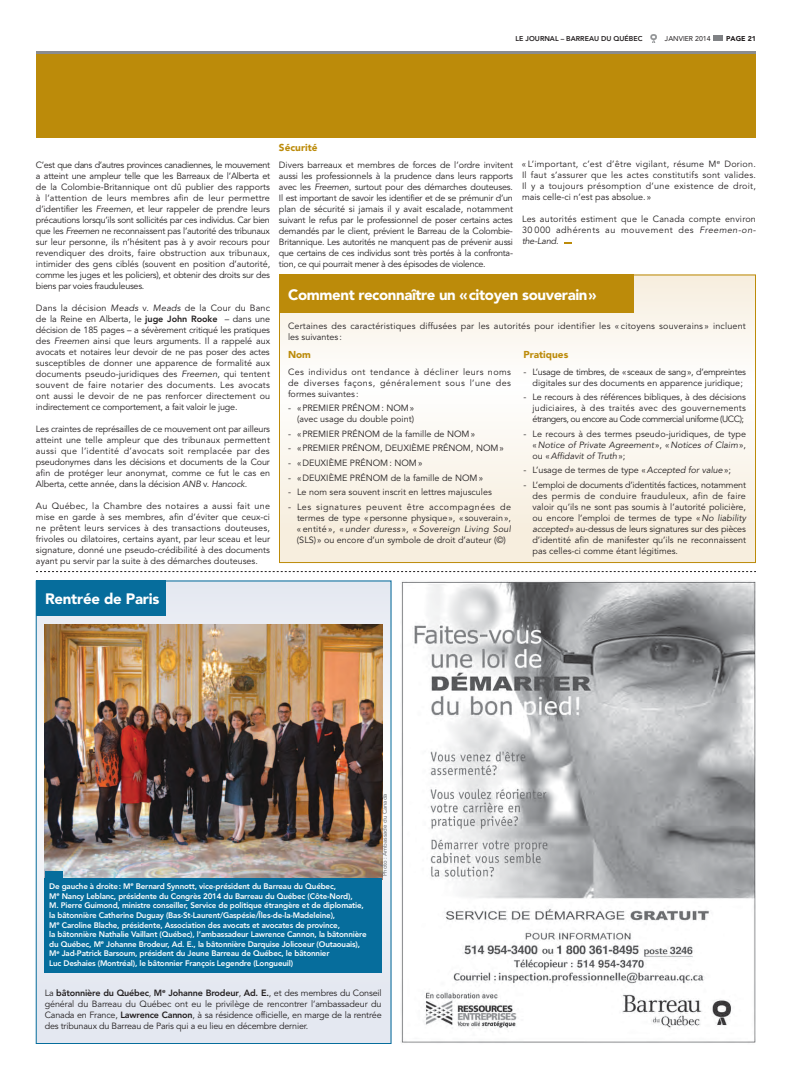
<style>
.page{position:relative;width:792px;height:1080px;background:#fff}
.page>*{position:absolute;margin:0;border:0;box-sizing:border-box;transform-origin:0 0}
.t1{font:900 15px "Avenir";letter-spacing:-.025em;color:#fff}
.t2{font:900 10px "Avenir";color:#bc8b0a}
.t3{font:9px/11px "Avenir";color:#231f20;text-align:justify}
.t4{font:9px/11px "Avenir";letter-spacing:.02em;color:#231f20}
.t5{font:800 8px/9.6px "Avenir";letter-spacing:-.02em;color:#fff}
.t6{font:800 7px "Avenir";color:#231f20}
.t7{font:7px "Avenir";color:#231f20}
.t8{font:900 7px "Avenir";color:#231f20}
.t9{font:6px "Avenir";color:#6d6f71}
.s1{font-style:italic}
.s2{font-weight:800}
</style>
<div class="page">
<hr style="left:36px;top:52px;width:720px;height:2px;background:#8a8c8e">
<div style="left:36px;top:54px;width:720px;height:83px;background:#bc8b0a"></div>
<svg style="left:650px;top:34px;width:7px;height:9px"></svg>
<div style="left:713px;top:36px;width:9px;height:5px;background:#808285"></div>
<svg style="left:564px;top:242px;width:8px;height:2px"></svg>
<svg style="left:36px;top:571px;width:720px;height:1px"></svg>
<div style="left:36px;top:580px;width:356px;height:176px;background:#e4e8f1"></div>
<div style="left:36px;top:761px;width:355px;height:283px;background:#e4e8f1"></div>
<div style="left:36px;top:580px;width:130px;height:36px;background:#066d9c"></div>
<img style="left:45px;top:625px;width:337px;height:253px">
<div style="left:45px;top:878px;width:337px;height:95px;background:#066d9c"></div>
<div style="left:45px;top:871px;width:18px;height:7px;background:#066d9c"></div>
<div style="left:279px;top:274px;width:477px;height:110px;background:linear-gradient(to bottom,#f7eddd,#fefefe)"></div>
<div style="left:279px;top:387px;width:477px;height:176px;background:linear-gradient(to bottom,#fefefd,#f6ebd9)"></div>
<div style="left:279px;top:274px;width:355px;height:39px;background:#bc8b0a"></div>
<div style="left:279px;top:274px;width:477px;height:289px;border:1px solid #bc8b0a"></div>
<img style="left:401px;top:581px;width:355px;height:462px">
<p class="t6" style="left:516px;top:34px;width:128px">LE JOURNAL – BARREAU DU QUÉBEC</p>
<p class="t7" style="left:665px;top:34px;width:9px">JANVI</p>
<p class="t7" style="left:685px;top:34px;width:27px">ER 2014</p>
<p class="t8" style="left:726px;top:34px;width:31px">PAGE 21</p>
<p class="t3" style="left:36px;top:159px;width:236px">C’est que dans d’autres provinces canadiennes, le mouvement a atteint une ampleur telle que les Barreaux de l’Alberta et de la Colombie-Britannique ont dû publier des rapports à l’attention de leurs membres afin de leur permettre d’identifier les <span class="s1">Freemen</span>, et leur rappeler de prendre leurs précautions lorsqu’ils sont sollicités par ces individus. Car bien que les <span class="s1">Freemen</span> ne reconnaissent pas l’autorité des tribunaux sur leur personne, ils n’hésitent pas à y avoir recours pour revendiquer des droits, faire obstruction aux tribunaux, intimider des gens ciblés (souvent en position d’autorité, comme les juges et les policiers), et obtenir des droits sur des biens par voies frauduleuses.</p>
<p class="t3" style="left:36px;top:302px;width:236px">Dans la décision <span class="s1">Meads</span> v. <span class="s1">Meads</span> de la Cour du Banc de la Reine en Alberta, le <span class="s2">juge John Rooke</span> – dans une décision de 185 pages – a sévèrement critiqué les pratiques des <span class="s1">Freemen</span> ainsi que leurs arguments. Il a rappelé aux avocats et notaires leur devoir de ne pas poser des actes susceptibles de donner une apparence de formalité aux documents pseudo-juridiques des <span class="s1">Freemen</span>, qui tentent souvent de faire notarier des documents. Les avocats ont aussi le devoir de ne pas renforcer directement ou indirectement ce comportement, a fait valoir le juge.</p>
<p class="t3" style="left:36px;top:423px;width:236px">Les craintes de représailles de ce mouvement ont par ailleurs atteint une telle ampleur que des tribunaux permettent aussi que l’identité d’avocats soit remplacée par des pseudonymes dans les décisions et documents de la Cour afin de protéger leur anonymat, comme ce fut le cas en Alberta, cette année, dans la décision <span class="s1">ANB</span> v. <span class="s1">Hancock</span>.</p>
<p class="t3" style="left:36px;top:500px;width:236px">Au Québec, la Chambre des notaires a aussi fait une mise en garde à ses membres, afin d’éviter que ceux-ci ne prêtent leurs services à des transactions douteuses, frivoles ou dilatoires, certains ayant, par leur sceau et leur signature, donné une pseudo-crédibilité à des documents ayant pu servir par la suite à des démarches douteuses.</p>
<p class="t2" style="left:279px;top:142px;width:40px">Sécurité</p>
<p class="t3" style="left:279px;top:159px;width:236px">Divers barreaux et membres de forces de l’ordre invitent aussi les professionnels à la prudence dans leurs rapports avec les <span class="s1">Freemen</span>, surtout pour des démarches douteuses.<br>Il est important de savoir les identifier et de se prémunir d’un plan de sécurité si jamais il y avait escalade, notamment suivant le refus par le professionnel de poser certains actes demandés par le client, prévient le Barreau de la Colombie-Britannique. Les autorités ne manquent pas de prévenir aussi que certains de ces individus sont très portés à la confronta&shy;tion, ce qui pourrait mener à des épisodes de violence.</p>
<p class="t3" style="left:522px;top:159px;width:235px">« L’important, c’est d’être vigilant, résume M<sup>e</sup> Dorion.<br>Il faut s’assurer que les actes constitutifs sont valides.<br>Il y a toujours présomption d’une existence de droit, mais celle-ci n’est pas absolue. »</p>
<p class="t3" style="left:522px;top:214px;width:235px">Les autorités estiment que le Canada compte environ 30 000 adhérents au mouvement des <span class="s1">Freemen-on&shy;the-Land</span>.</p>
<h1 class="t1" style="left:288px;top:285px;width:310px">Comment reconnaître un «citoyen souverain»</h1>
<p class="t4" style="left:288px;top:320px;width:459px">Certaines des caractéristiques diffusées par les autorités pour identifier les « citoyens souverains » incluent les suivantes :</p>
<p class="t2" style="left:288px;top:349px;width:24px">Nom</p>
<p class="t3" style="left:288px;top:366px;width:224px">Ces individus ont tendance à décliner leurs noms de diverses façons, généralement sous l’une des formes suivantes :</p>
<p class="t3" style="left:288px;top:403px;width:128px;text-align:right">- «PREMIER PRÉNOM: NOM» (avec usage du double point)</p>
<p class="t3" style="left:288px;top:429px;width:189px">- «PREMIER PRÉNOM de la famille de NOM»</p>
<p class="t3" style="left:288px;top:443px;width:217px">- «PREMIER PRÉNOM, DEUXIÈME PRÉNOM, NOM»</p>
<p class="t3" style="left:288px;top:458px;width:136px">- «DEUXIÈME PRÉNOM: NOM»</p>
<p class="t3" style="left:288px;top:472px;width:197px">- «DEUXIÈME PRÉNOM de la famille de NOM»</p>
<p class="t3" style="left:288px;top:487px;width:205px">- Le nom sera souvent inscrit en lettres majuscules</p>
<p class="t3" style="left:297px;top:502px;width:216px;text-indent:-9px">- Les signatures peuvent être accompagnées de termes de type «personne physique», « souverain», « entité », « <span class="s1">under duress</span> », « <span class="s1">Sovereign Living Soul </span>(SLS) » ou encore d’un symbole de droit d’auteur (©)</p>
<p class="t2" style="left:524px;top:349px;width:46px">Pratiques</p>
<p class="t3" style="left:533px;top:366px;width:215px;text-indent:-9px">- L’usage de timbres, de «sceaux de sang», d’empreintes digitales sur des documents en apparence juridique;</p>
<p class="t3" style="left:533px;top:392px;width:215px;text-indent:-9px">- Le recours à des références bibliques, à des décisions judiciaires, à des traités avec des gouvernements étrangers, ou encore au Code commercial uniforme (UCC);</p>
<p class="t3" style="left:533px;top:429px;width:215px;text-indent:-9px">- Le recours à des termes pseudo-juridiques, de type «<span class="s1">Notice of Private Agreement</span> », «<span class="s1">Notices of Claim</span>», ou «<span class="s1">Affidavit of Truth</span>»;</p>
<p class="t3" style="left:524px;top:465px;width:209px">- L’usage de termes de type «<span class="s1">Accepted for value</span>»;</p>
<p class="t3" style="left:533px;top:480px;width:215px;text-indent:-9px">- L’emploi de documents d’identités factices, notamment des permis de conduire frauduleux, afin de faire valoir qu’ils ne sont pas soumis à l’autorité policière, ou encore l’emploi de termes de type «<span class="s1">No liability accepted</span>» au-dessus de leurs signatures sur des pièces d’identité afin de manifester qu’ils ne reconnaissent pas celles-ci comme étant légitimes.</p>
<h1 class="t1" style="left:45px;top:590px;width:116px">Rentrée de Paris</h1>
<p class="t9" style="left:381px;top:876px;width:84px;rotate:-90deg">PHOTO: AMBASSADE DU CANADA</p>
<p class="t5" style="left:49px;top:882px;width:319px">De gauche à droite: M<sup>e</sup> Bernard Synnott, vice-président du Barreau du Québec,<br>M<sup>e</sup> Nancy Leblanc, présidente du Congrès 2014 du Barreau du Québec (Côte-Nord),<br>M. Pierre Guimond, ministre conseiller, Service de politique étrangère et de diplomatie, la bâtonnière Catherine Duguay (Bas-St-Laurent/Gaspésie/Îles-de-la-Madeleine),<br>M<sup>e</sup> Caroline Blache, présidente, Association des avocats et avocates de province,<br>la bâtonnière Nathalie Vaillant (Québec), l’ambassadeur Lawrence Cannon, la bâtonnière du Québec, M<sup>e</sup> Johanne Brodeur, Ad. E., la bâtonnière Darquise Jolicoeur (Outaouais), M<sup>e</sup> Jad-Patrick Barsoum, président du Jeune Barreau de Québec, le bâtonnier<br>Luc Deshaies (Montréal), le bâtonnier François Legendre (Longueuil)</p>
<p class="t3" style="left:45px;top:988px;width:338px">La <span class="s2">bâtonnière du Québec</span>, <span class="s2">M</span><sup>e</sup> <span class="s2">Johanne Brodeur</span>, <span class="s2">Ad. E.</span>, et des membres du Conseil général du Barreau du Québec ont eu le privilège de rencontrer l’ambassadeur du Canada en France, <span class="s2">Lawrence Cannon</span>, à sa résidence officielle, en marge de la rentrée des tribunaux du Barreau de Paris qui a eu lieu en décembre dernier.</p>
</div>
